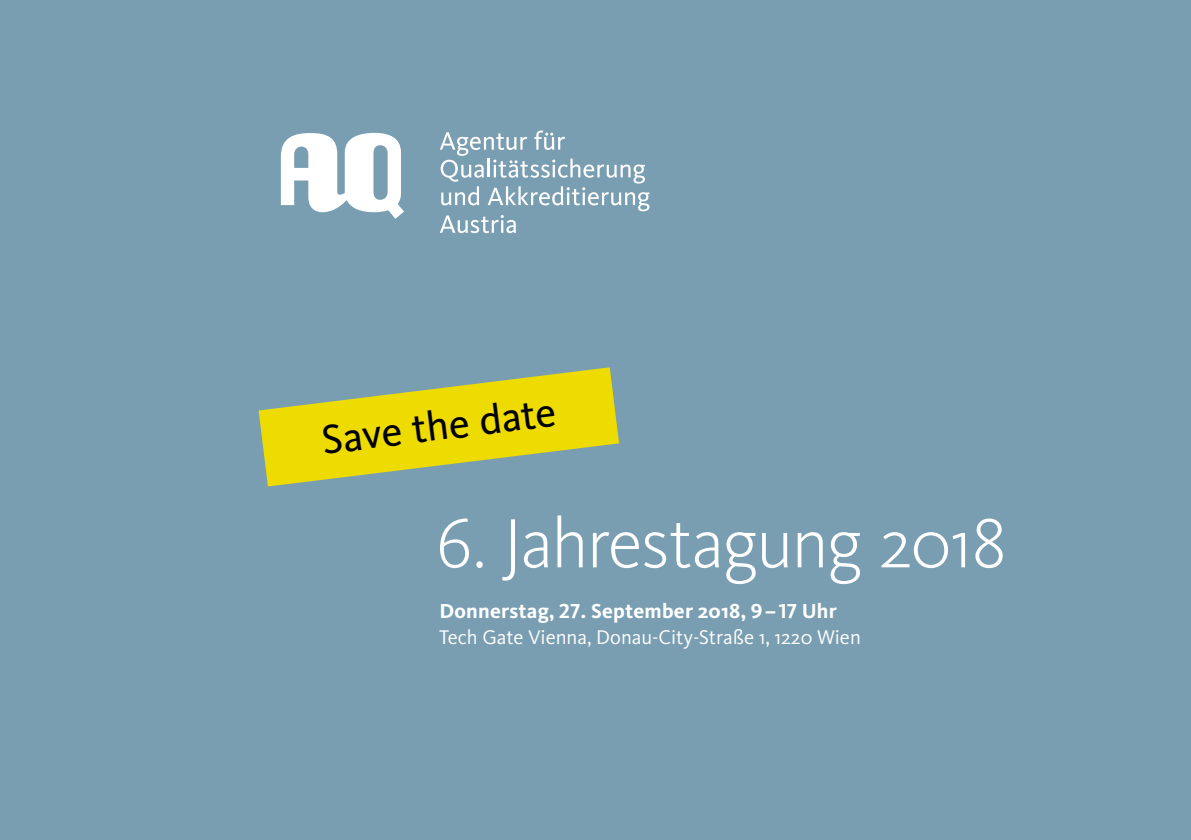
<style>
.page{position:relative;width:1191px;height:840px;background:#fff}
.page>*{position:absolute;margin:0;border:0;box-sizing:border-box;transform-origin:0 0}
.t1{font:300 72px "Kievit OT";letter-spacing:-.025em;color:#fff}
.t2{font:42px "Kievit OT";color:#000}
.t3{font:700 21px "Kievit OT";letter-spacing:.01em;color:#fff}
.t4{font:20.4px "Kievit OT";color:#fff}
</style>
<div class="page">
<div style="left:0;top:0;width:1191px;height:839px;background:#799eb2"></div>
<svg style="left:259px;top:367px;width:360px;height:119px;fill:#eedb00"></svg>
<svg style="left:440px;top:130px;width:209px;height:103px"></svg>
<svg style="left:281px;top:133px;width:123px;height:86px"></svg>
<h2 class="t2" style="left:319px;top:415px;width:237px;rotate:-7deg">Save the date</h2>
<h1 class="t1" style="left:436px;top:499px;width:572px">6. Jahrestagung 2018</h1>
<p class="t3" style="left:439px;top:598px;width:399px">Donnerstag, 27. September 2018, 9–17 Uhr</p>
<p class="t4" style="left:439px;top:624px;width:423px">Tech Gate Vienna, Donau-City-Straße 1, 1220 Wien</p>
</div>
